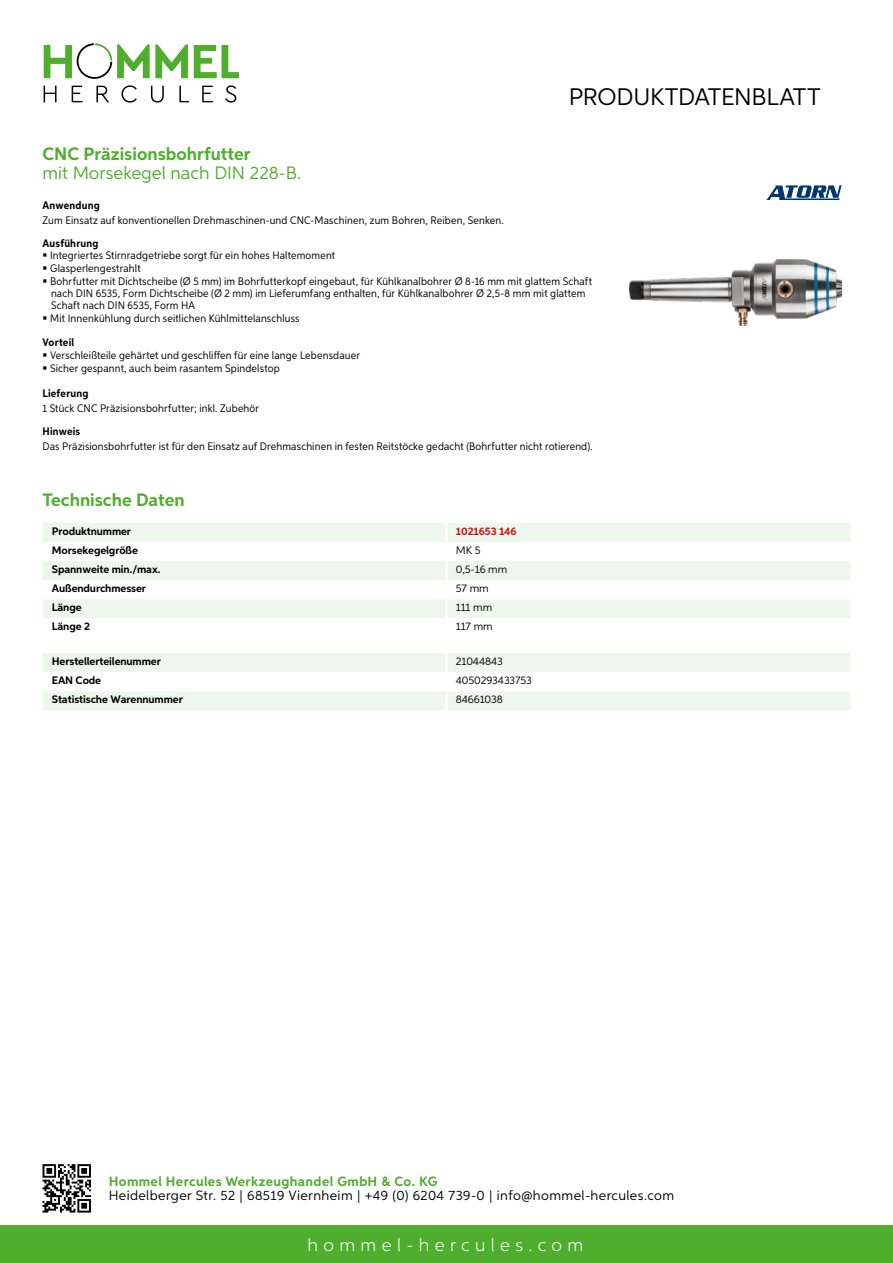
<style>
.page{position:relative;width:893px;height:1263px;background:#fff}
.page>*{position:absolute;margin:0;border:0;box-sizing:border-box;transform-origin:0 0}
.t1{font:24px "Aspira";letter-spacing:-.01em;color:#000}
.t2{font:700 18px "Aspira";color:#50ae2f}
.t3{font:18px "Aspira";color:#50ae2f}
.t4{font:300 18px "Aspira";letter-spacing:.3em;color:#fff}
.t5{font:13.5px "Aspira";letter-spacing:.03em;color:#000}
.t6{font:700 13.5px "Aspira";letter-spacing:.03em;color:#50ae2f}
.t7{font:10.95px/12.5px "Aspira Nar";letter-spacing:.015em;color:#000}
.t8{font:700 10.95px "Aspira";letter-spacing:-.01em;color:#000}
.t9{font:10.95px "Aspira";letter-spacing:-.01em;color:#000}
.t10{font:700 10.95px "Aspira Nar";letter-spacing:.02em;color:#000}
.t11{font:700 10.95px "Aspira";letter-spacing:-.01em;color:#cd1013}
</style>
<div class="page">
<div style="left:0;top:1226px;width:893px;height:37px;background:#50ae2f"></div>
<svg style="left:43px;top:1164px;width:48px;height:48px"></svg>
<svg style="left:194px;top:45px;width:45px;height:33px"></svg>
<svg style="left:44px;top:43px;width:144px;height:36px"></svg>
<svg style="left:44px;top:86px;width:13px;height:16px"></svg>
<svg style="left:72px;top:86px;width:10px;height:16px"></svg>
<svg style="left:96px;top:86px;width:13px;height:16px"></svg>
<svg style="left:121px;top:85px;width:16px;height:18px"></svg>
<svg style="left:151px;top:86px;width:13px;height:17px"></svg>
<svg style="left:179px;top:86px;width:10px;height:16px"></svg>
<svg style="left:202px;top:86px;width:11px;height:16px"></svg>
<svg style="left:225px;top:85px;width:11px;height:18px"></svg>
<div style="left:43px;top:523px;width:807px;height:19px;background:#eef7eb"></div>
<svg style="left:43px;top:561px;width:807px;height:57px;fill:#eef7eb"></svg>
<hr style="left:445px;top:523px;width:3px;height:19px;background:#fff">
<hr style="left:445px;top:561px;width:3px;height:19px;background:#fff">
<hr style="left:445px;top:580px;width:3px;height:19px;background:#fff">
<hr style="left:445px;top:599px;width:3px;height:19px;background:#fff">
<svg style="left:43px;top:653px;width:807px;height:57px"></svg>
<hr style="left:445px;top:691px;width:3px;height:19px;background:#fff">
<img style="left:629px;top:259px;width:213px;height:67px">
<svg style="left:766px;top:185px;width:76px;height:15px"></svg>
<h1 class="t1" style="left:569px;top:82px;width:253px">Produktdatenblatt</h1>
<h2 class="t2" style="left:43px;top:142px;width:210px">CNC Präzisionsbohrfutter</h2>
<h2 class="t3" style="left:43px;top:162px;width:260px">mit Morsekegel nach DIN 228-B.</h2>
<p class="t10" style="left:43px;top:199px;width:59px">Anwendung</p>
<p class="t7" style="left:43px;top:214px;width:463px">Zum Einsatz auf konventionellen Drehmaschinen-und CNC-Maschinen, zum Bohren, Reiben, Senken.</p>
<p class="t10" style="left:43px;top:236px;width:58px">Ausführung</p>
<p class="t7" style="left:50px;top:249px;width:543px">Integriertes Stirnradgetriebe sorgt für ein hohes Haltemoment<br>Glasperlengestrahlt<br>Bohrfutter mit Dichtscheibe (Ø 5 mm) im Bohrfutterkopf eingebaut, für Kühlkanalbohrer Ø 8-16 mm mit glattem Schaft nach DIN 6535, Form Dichtscheibe (Ø 2 mm) im Lieferumfang enthalten, für Kühlkanalbohrer Ø 2,5-8 mm mit glattem Schaft nach DIN 6535, Form HA<br>Mit Innenkühlung durch seitlichen Kühlmittelanschluss</p>
<p class="t10" style="left:43px;top:335px;width:33px">Vorteil</p>
<p class="t7" style="left:50px;top:348px;width:311px">Verschleißteile gehärtet und geschliffen für eine lange Lebensdauer<br>Sicher gespannt, auch beim rasantem Spindelstop</p>
<p class="t10" style="left:43px;top:386px;width:47px">Lieferung</p>
<p class="t7" style="left:43px;top:402px;width:218px">1 Stück CNC Präzisionsbohrfutter; inkl. Zubehör</p>
<p class="t10" style="left:43px;top:424px;width:39px">Hinweis</p>
<p class="t7" style="left:43px;top:440px;width:551px">Das Präzisionsbohrfutter ist für den Einsatz auf Drehmaschinen in festen Reitstöcke gedacht (Bohrfutter nicht rotierend).</p>
<h2 class="t2" style="left:43px;top:489px;width:144px">Technische Daten</h2>
<p class="t8" style="left:52px;top:524px;width:81px">Produktnummer</p>
<p class="t11" style="left:456px;top:524px;width:62px">1021653 146</p>
<p class="t8" style="left:52px;top:543px;width:88px">Morsekegelgröße</p>
<p class="t9" style="left:456px;top:543px;width:26px">MK 5</p>
<p class="t8" style="left:52px;top:562px;width:110px">Spannweite min./max.</p>
<p class="t9" style="left:456px;top:562px;width:53px">0,5-16 mm</p>
<p class="t8" style="left:52px;top:582px;width:96px">Außendurchmesser</p>
<p class="t9" style="left:456px;top:582px;width:34px">57 mm</p>
<p class="t8" style="left:52px;top:601px;width:31px">Länge</p>
<p class="t9" style="left:456px;top:601px;width:38px">111 mm</p>
<p class="t8" style="left:52px;top:620px;width:40px">Länge 2</p>
<p class="t9" style="left:456px;top:620px;width:38px">117 mm</p>
<p class="t8" style="left:52px;top:654px;width:111px">Herstellerteilenummer</p>
<p class="t9" style="left:456px;top:654px;width:49px">21044843</p>
<p class="t8" style="left:52px;top:673px;width:51px">EAN Code</p>
<p class="t9" style="left:456px;top:674px;width:78px">4050293433753</p>
<p class="t8" style="left:52px;top:693px;width:132px">Statistische Warennummer</p>
<p class="t9" style="left:456px;top:693px;width:49px">84661038</p>
<p class="t6" style="left:109px;top:1172px;width:330px">Hommel Hercules Werkzeughandel GmbH &amp; Co. KG</p>
<p class="t5" style="left:109px;top:1187px;width:567px">Heidelberger Str. 52 | 68519 Viernheim | +49 (0) 6204 739-0 | info@hommel-hercules.com</p>
<h2 class="t4" style="left:307px;top:1234px;width:277px">hommel-hercules.com</h2>
</div>
